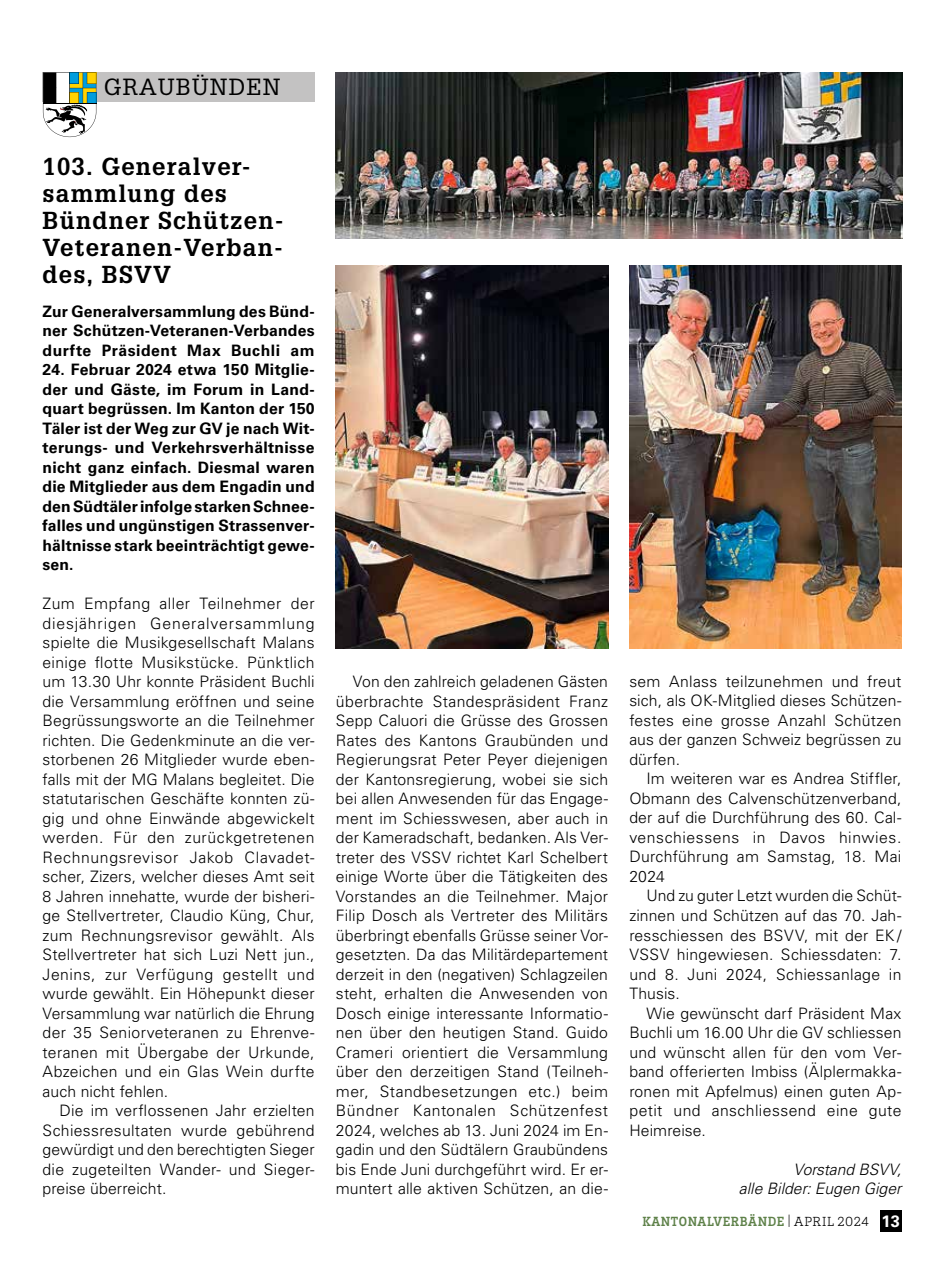
<style>
.page{position:relative;width:944px;height:1263px;background:#fff}
.page>*{position:absolute;margin:0;border:0;box-sizing:border-box;transform-origin:0 0}
.t1{font:700 24px/27px "Glypha LT Std";letter-spacing:.05em;color:#000}
.t2{font:22.8px "Glypha LT Std";letter-spacing:.05em;color:#000}
.t3{font:300 15.75px/19.5px "Univers LT Std";letter-spacing:.015em;color:#000;text-align:justify}
.t4{font:700 15.75px/19.5px "Univers LT Std";letter-spacing:.015em;color:#000;text-align:justify}
.t5{font:italic 300 15.75px/19.5px "Univers LT Std";color:#000;text-align:right}
.t6{font:700 13.65px "Brix Slab";letter-spacing:.045em;color:#5e8149;scale:.93 1}
.s1{font-weight:300;font-size:13.5px;color:#000}
.s2{font-family:"Univers LT Std";font-size:16.5px;color:#fff}
</style>
<div class="page">
<div style="left:880px;top:1210px;width:21px;height:21px;background:#000"></div>
<div style="left:43px;top:72px;width:272px;height:30px;background:#c3c2c2"></div>
<svg style="left:43px;top:72px;width:54px;height:65px"></svg>
<img style="left:336px;top:266px;width:272px;height:382px">
<img style="left:629px;top:266px;width:272px;height:382px">
<img style="left:335px;top:72px;width:567px;height:166px">
<h2 class="t2" style="left:104px;top:73px;width:178px">GRAUBÜNDEN</h2>
<h1 class="t1" style="left:43px;top:153px;width:243px">103. Generalver&shy;sammlung des<br>Bündner Schützen-<br>Veteranen-Verban&shy;des, BSVV</h1>
<p class="t4" style="left:43px;top:301px;width:274px">Zur Generalversammlung des Bünd&shy;ner Schützen-Veteranen-Verbandes durfte Präsident Max Buchli am</p>
<p class="t4" style="left:43px;top:360px;width:274px">24. Februar 2024 etwa 150 Mitglie&shy;der und Gäste, im Forum in Land&shy;quart begrüssen. Im Kanton der 150<br>Täler ist der Weg zur GV je nach Wit&shy;terungs- und Verkehrsverhältnisse nicht ganz einfach. Diesmal waren die Mitglieder aus dem Engadin und den Südtäler infolge starken Schnee&shy;falles und ungünstigen Strassenver&shy;hältnisse stark beeinträchtigt gewe&shy;sen.</p>
<p class="t3" style="left:43px;top:594px;width:274px">Zum Empfang aller Teilnehmer der diesjährigen Generalversammlung spielte die Musikgesellschaft Malans einige flotte Musikstücke. Pünktlich um 13.30 Uhr konnte Präsident Buchli die Versammlung eröffnen und seine Begrüssungsworte an die Teilnehmer richten. Die Gedenkminute an die ver&shy;storbenen 26 Mitglieder wurde eben&shy;falls mit der MG Malans begleitet. Die statutarischen Geschäfte konnten zü&shy;gig und ohne Einwände abgewickelt werden. Für den zurückgetretenen Rechnungsrevisor Jakob Clavadet&shy;scher, Zizers, welcher dieses Amt seit 8 Jahren innehatte, wurde der bisheri&shy;ge Stellvertreter, Claudio Küng, Chur, zum Rechnungsrevisor gewählt. Als Stellvertreter hat sich Luzi Nett jun., Jenins, zur Verfügung gestellt und wurde gewählt. Ein Höhepunkt dieser Versammlung war natürlich die Ehrung der 35 Seniorveteranen zu Ehrenve&shy;teranen mit Übergabe der Urkunde, Abzeichen und ein Glas Wein durfte auch nicht fehlen.</p>
<p class="t3" style="left:43px;top:1101px;width:274px;text-indent:17px">Die im verflossenen Jahr erzielten Schiessresultaten wurde gebührend gewürdigt und den berechtigten Sieger die zugeteilten Wander- und Sieger&shy;preise überreicht.</p>
<p class="t3" style="left:336px;top:672px;width:274px;text-indent:17px">Von den zahlreich geladenen Gästen überbrachte Standespräsident Franz Sepp Caluori die Grüsse des Grossen Rates des Kantons Graubünden und Regierungsrat Peter Peyer diejenigen der Kantonsregierung, wobei sie sich bei allen Anwesenden für das Engage&shy;ment im Schiesswesen, aber auch in der Kameradschaft, bedanken. Als Ver&shy;treter des VSSV richtet Karl Schelbert einige Worte über die Tätigkeiten des Vorstandes an die Teilnehmer. Major Filip Dosch als Vertreter des Militärs überbringt ebenfalls Grüsse seiner Vor&shy;gesetzten. Da das Militärdepartement derzeit in den (negativen) Schlagzeilen steht, erhalten die Anwesenden von Dosch einige interessante Informatio&shy;nen über den heutigen Stand. Guido Crameri orientiert die Versammlung über den derzeitigen Stand (Teilneh&shy;mer, Standbesetzungen etc.) beim Bündner Kantonalen Schützenfest 2024, welches ab 13. Juni 2024 im En&shy;gadin und den Südtälern Graubündens bis Ende Juni durchgeführt wird. Er er&shy;muntert alle aktiven Schützen, an die-</p>
<p class="t3" style="left:629px;top:672px;width:274px">sem Anlass teilzunehmen und freut sich, als OK-Mitglied dieses Schützen&shy;festes eine grosse Anzahl Schützen aus der ganzen Schweiz begrüssen zu dürfen.</p>
<p class="t3" style="left:629px;top:769px;width:274px;text-indent:17px">Im weiteren war es Andrea Stiffler, Obmann des Calvenschützenverband, der auf die Durchführung des 60. Cal&shy;venschiessens in Davos hinwies.<br>Durchführung am Samstag, 18. Mai 2024</p>
<p class="t3" style="left:629px;top:886px;width:274px;text-indent:17px">Und zu guter Letzt wurden die Schüt&shy;zinnen und Schützen auf das 70. Jah&shy;resschiessen des BSVV, mit der EK / VSSV hingewiesen. Schiessdaten: 7. und 8. Juni 2024, Schiessanlage in Thusis.</p>
<p class="t3" style="left:629px;top:1003px;width:274px;text-indent:17px">Wie gewünscht darf Präsident Max Buchli um 16.00 Uhr die GV schliessen und wünscht allen für den vom Ver&shy;band offerierten Imbiss (Älplermakka&shy;ronen mit Apfelmus) einen guten Ap&shy;petit und anschliessend eine gute Heimreise.</p>
<p class="t5" style="left:739px;top:1159px;width:164px">Vorstand BSVV,<br>alle Bilder: Eugen Giger</p>
<p class="t6" style="left:642px;top:1212px;width:279px">KANTONALVERBÄNDE <span class="s1">| APRIL 2024</span> <span class="s2">13</span></p>
</div>
